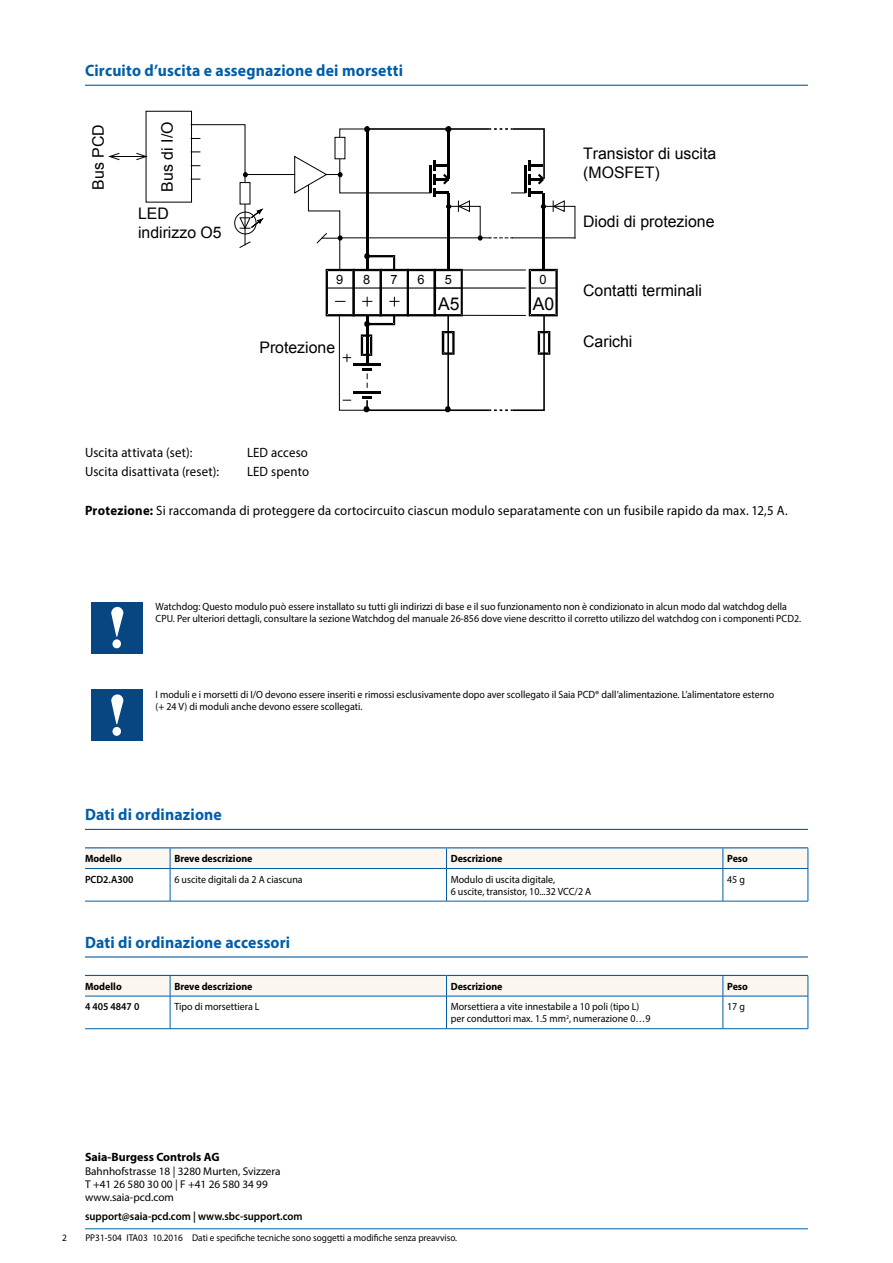
<style>
.page{position:relative;width:893px;height:1263px;background:#fff}
.page>*{position:absolute;margin:0;border:0;box-sizing:border-box;transform-origin:0 0}
.t1{font:17.7px "Arial";color:#000}
.Tabellentitel__blau{font:700 16.5px "Myriad Pro";letter-spacing:.01em;color:#005ea8;scale:.95 1}
.t2{font:15.9px/19px "Arial";color:#000}
.Grundtext__9_13pt{font:13.5px "Myriad Pro";letter-spacing:.015em;color:#000;scale:.95 1}
.t3{font:12.9px "Arial";color:#000}
.t4{font:700 12px "Myriad Pro";color:#000}
.t5{font:11.25px/12.8px "Myriad Pro";color:#000}
.t6{font:600 11.25px "Myriad Pro";color:#000;scale:.95 1}
.Grundschrift__linksb{font:10.5px/12px "Myriad Pro";color:#000;scale:.95 1}
.Grundschrift__linksb-2{font:700 10.5px "Myriad Pro";color:#000;scale:.95 1}
.Bestellangaben_Besch{font:10.5px "Myriad Pro";color:#000;scale:.95 1}
.Untertitel__schwarz{font:600 10.5px "Myriad Pro";color:#000;scale:.95 1}
.Fusszeile{font:9.75px "Myriad Pro";color:#000;scale:.95 1}
.s1{font-weight:700}
</style>
<div class="page">
<hr style="left:85px;top:1228px;width:723px;height:1px;background:#005ea8">
<hr style="left:85px;top:847px;width:85px;height:1px;background:#005ea8">
<hr style="left:170px;top:847px;width:276px;height:1px;background:#005ea8">
<hr style="left:446px;top:847px;width:277px;height:1px;background:#005ea8">
<hr style="left:723px;top:847px;width:85px;height:1px;background:#005ea8">
<svg style="left:85px;top:848px;width:724px;height:53px"></svg>
<hr style="left:170px;top:868px;width:276px;height:1px;background:#005ea8">
<hr style="left:446px;top:868px;width:277px;height:1px;background:#005ea8">
<hr style="left:446px;top:869px;width:1px;height:32px;background:#005ea8">
<hr style="left:723px;top:868px;width:85px;height:1px;background:#005ea8">
<hr style="left:723px;top:869px;width:1px;height:32px;background:#005ea8">
<hr style="left:808px;top:869px;width:1px;height:32px;background:#005ea8">
<hr style="left:170px;top:901px;width:276px;height:1px;background:#005ea8">
<hr style="left:446px;top:901px;width:277px;height:1px;background:#005ea8">
<hr style="left:723px;top:901px;width:85px;height:1px;background:#005ea8">
<hr style="left:85px;top:868px;width:85px;height:1px;background:#005ea8">
<hr style="left:85px;top:901px;width:85px;height:1px;background:#005ea8">
<hr style="left:85px;top:829px;width:723px;height:1px;background:#005ea8">
<hr style="left:85px;top:85px;width:723px;height:1px;background:#005ea8">
<svg style="left:136px;top:152px;width:12px;height:9px"></svg>
<svg style="left:108px;top:152px;width:12px;height:9px"></svg>
<hr style="left:110px;top:156px;width:36px;height:1px;background:#000">
<svg style="left:190px;top:124px;width:386px;height:288px"></svg>
<hr style="left:447px;top:315px;width:2px;height:95px;background:#000">
<div style="left:92px;top:602px;width:51px;height:51px;background:#074680"></div>
<svg style="left:111px;top:607px;width:12px;height:41px"></svg>
<div style="left:92px;top:690px;width:51px;height:51px;background:#074680"></div>
<svg style="left:111px;top:694px;width:12px;height:42px"></svg>
<svg style="left:85px;top:975px;width:724px;height:54px"></svg>
<hr style="left:170px;top:996px;width:276px;height:1px;background:#005ea8">
<hr style="left:446px;top:996px;width:277px;height:1px;background:#005ea8">
<hr style="left:446px;top:996px;width:1px;height:32px;background:#005ea8">
<hr style="left:723px;top:996px;width:85px;height:1px;background:#005ea8">
<hr style="left:723px;top:996px;width:1px;height:32px;background:#005ea8">
<hr style="left:808px;top:996px;width:1px;height:32px;background:#005ea8">
<hr style="left:170px;top:1028px;width:276px;height:1px;background:#005ea8">
<hr style="left:446px;top:1028px;width:277px;height:1px;background:#005ea8">
<hr style="left:723px;top:1028px;width:85px;height:1px;background:#005ea8">
<hr style="left:85px;top:996px;width:85px;height:1px;background:#005ea8">
<hr style="left:85px;top:1028px;width:85px;height:1px;background:#005ea8">
<hr style="left:85px;top:956px;width:723px;height:1px;background:#005ea8">
<p class="Tabellentitel__blau" style="left:85px;top:60px;width:336px">Circuito d’uscita e assegnazione dei morsetti</p>
<p class="t2" style="left:89px;top:190px;width:67px;rotate:-90deg">Bus PCD</p>
<p class="t2" style="left:158px;top:191px;width:71px;rotate:-90deg">Bus di I/O</p>
<p class="t2" style="left:138px;top:204px;width:85px">LED indirizzo O5</p>
<p class="t3" style="left:336px;top:271px;width:9px">9</p>
<p class="t3" style="left:363px;top:271px;width:9px">8</p>
<p class="t3" style="left:390px;top:271px;width:9px">7</p>
<p class="t3" style="left:417px;top:271px;width:9px">6</p>
<p class="t3" style="left:445px;top:271px;width:9px">5</p>
<p class="t3" style="left:539px;top:271px;width:9px">0</p>
<p class="t1" style="left:438px;top:292px;width:23px">A5</p>
<p class="t1" style="left:533px;top:292px;width:23px">A0</p>
<p class="t2" style="left:259px;top:338px;width:77px">Protezione</p>
<p class="t2" style="left:583px;top:144px;width:135px">Transistor di uscita (MOSFET)</p>
<p class="t2" style="left:583px;top:212px;width:133px">Diodi di protezione</p>
<p class="t2" style="left:583px;top:281px;width:120px">Contatti terminali</p>
<p class="t2" style="left:583px;top:332px;width:51px">Carichi</p>
<p class="Grundtext__9_13pt" style="left:85px;top:444px;width:114px">Uscita attivata (set):</p>
<p class="Grundtext__9_13pt" style="left:247px;top:444px;width:66px">LED acceso</p>
<p class="Grundtext__9_13pt" style="left:85px;top:463px;width:143px">Uscita disattivata (reset):</p>
<p class="Grundtext__9_13pt" style="left:247px;top:463px;width:67px">LED spento</p>
<p class="Grundtext__9_13pt" style="left:85px;top:502px;width:741px"><span class="s1">Protezione:</span> Si raccomanda di proteggere da cortocircuito ciascun modulo separatamente con un fusibile rapido da max. 12,5 A.</p>
<p class="Grundschrift__linksb" style="left:156px;top:600px;width:681px">Watchdog: Questo modulo può essere installato su tutti gli indirizzi di base e il suo funzionamento non è condizionato in alcun modo dal watchdog della<br>CPU. Per ulteriori dettagli, consultare la sezione Watchdog del manuale 26-856 dove viene descritto il corretto utilizzo del watchdog con i componenti PCD2.</p>
<p class="Grundschrift__linksb" style="left:156px;top:688px;width:653px">I moduli e i morsetti di I/O devono essere inseriti e rimossi esclusivamente dopo aver scollegato il Saia PCD® dall’alimentazione. L’alimentatore esterno (+ 24 V) di moduli anche devono essere scollegati.</p>
<p class="Tabellentitel__blau" style="left:85px;top:804px;width:146px">Dati di ordinazione</p>
<p class="Grundschrift__linksb-2" style="left:85px;top:852px;width:40px">Modello</p>
<p class="Grundschrift__linksb-2" style="left:174px;top:852px;width:84px">Breve descrizione</p>
<p class="Grundschrift__linksb-2" style="left:451px;top:852px;width:56px">Descrizione</p>
<p class="Grundschrift__linksb-2" style="left:727px;top:852px;width:24px">Peso</p>
<p class="Untertitel__schwarz" style="left:85px;top:872px;width:52px">PCD2.A300</p>
<p class="Bestellangaben_Besch" style="left:174px;top:873px;width:137px">6 uscite digitali da 2 A ciascuna</p>
<p class="Grundschrift__linksb" style="left:451px;top:873px;width:150px">Modulo di uscita digitale,<br>6 uscite, transistor, 10...32 VCC/2 A</p>
<p class="Grundschrift__linksb" style="left:727px;top:873px;width:20px">45 g</p>
<p class="Tabellentitel__blau" style="left:85px;top:931px;width:217px">Dati di ordinazione accessori</p>
<p class="Grundschrift__linksb-2" style="left:85px;top:979px;width:40px">Modello</p>
<p class="Grundschrift__linksb-2" style="left:174px;top:979px;width:84px">Breve descrizione</p>
<p class="Grundschrift__linksb-2" style="left:451px;top:979px;width:56px">Descrizione</p>
<p class="Grundschrift__linksb-2" style="left:727px;top:979px;width:24px">Peso</p>
<p class="Untertitel__schwarz" style="left:85px;top:1000px;width:59px">4 405 4847 0</p>
<p class="Bestellangaben_Besch" style="left:174px;top:1000px;width:91px">Tipo di morsettiera L</p>
<p class="Grundschrift__linksb" style="left:451px;top:1001px;width:212px">Morsettiera a vite innestabile a 10 poli (tipo L) per conduttori max. 1.5 mm<sup>2</sup>, numerazione 0…9</p>
<p class="Grundschrift__linksb" style="left:727px;top:1001px;width:20px">17 g</p>
<p class="t4" style="left:85px;top:1149px;width:136px">Saia-Burgess Controls AG</p>
<p class="t5" style="left:85px;top:1165px;width:197px">Bahnhofstrasse 18 | 3280 Murten, Svizzera<br>T +41 26 580 30 00 | F +41 26 580 34 99 www.saia-pcd.com</p>
<p class="t6" style="left:85px;top:1209px;width:230px">support@saia-pcd.com | www.sbc-support.com</p>
<p class="Fusszeile" style="left:62px;top:1231px;width:7px">2</p>
<p class="Fusszeile" style="left:85px;top:1231px;width:393px">PP31-504 ITA03 10.2016 Dati e specifiche tecniche sono soggetti a modifiche senza preavviso.</p>
</div>
